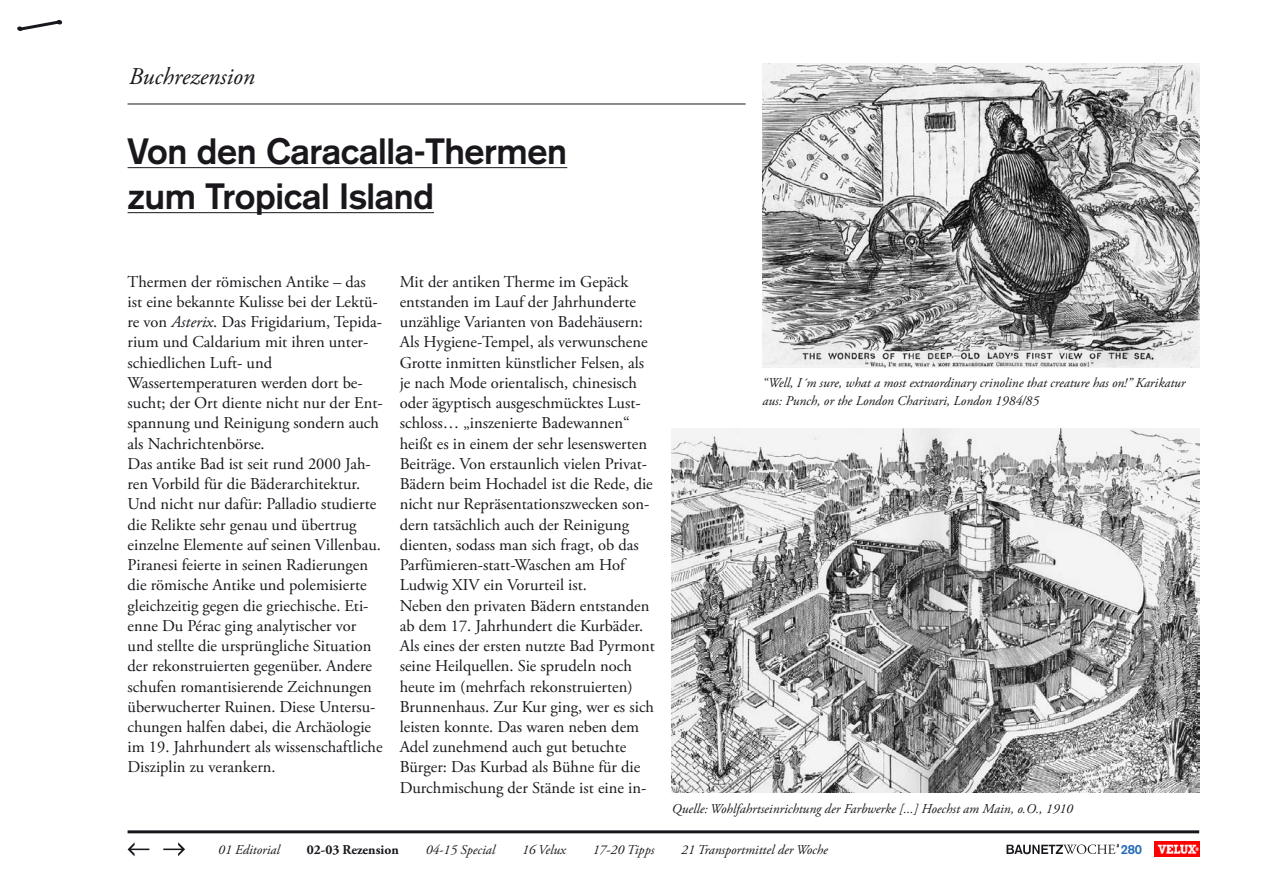
<style>
.page{position:relative;width:1263px;height:893px;background:#fff}
.page>*{position:absolute;margin:0;border:0;box-sizing:border-box;transform-origin:0 0}
.t1{font:700 36px/45px "Akzidenz Grotesk";letter-spacing:-.01em;color:#1a171c}
.t2{font:italic 24px "Adobe Garamond Pro";letter-spacing:-.005em;color:#1a171c}
.t3{font:16.5px/20.2px "Adobe Garamond Pro";color:#1a171c}
.t4{font:italic 13.5px/17.2px "Adobe Garamond Pro";color:#1a171c}
.t5{font:700 13.5px "Adobe Garamond Pro";color:#1a171c}
.t6{font:700 13.05px "Akzidenz Grotesk";color:#256cb6}
.s1{font-style:italic}
</style>
<div class="page">
<hr style="left:128px;top:830px;width:1071px;height:3px;background:#1a171c">
<svg style="left:128px;top:842px;width:21px;height:14px"></svg>
<svg style="left:163px;top:842px;width:22px;height:14px"></svg>
<svg style="left:17px;top:20px;width:46px;height:11px"></svg>
<svg style="left:1006px;top:844px;width:113px;height:10px"></svg>
<img style="left:1155px;top:842px;width:44px;height:14px">
<hr style="left:128px;top:167px;width:439px;height:1px;background:#1a171c">
<hr style="left:128px;top:212px;width:306px;height:1px;background:#1a171c">
<hr style="left:128px;top:104px;width:618px;height:1px;background:#1a171c">
<img style="left:763px;top:64px;width:436px;height:304px">
<img style="left:672px;top:428px;width:527px;height:365px">
<h2 class="t2" style="left:129px;top:62px;width:128px">Buchrezension</h2>
<h1 class="t1" style="left:128px;top:129px;width:441px">Von den Caracalla-Thermen zum Tropical Island</h1>
<p class="t3" style="left:128px;top:272px;width:257px">Thermen der römischen Antike – das ist eine bekannte Kulisse bei der Lektü&shy;re von <span class="s1">Asterix</span>. Das Frigidarium, Tepida&shy;rium und Caldarium mit ihren unter&shy;schiedlichen Luft- und Wassertemperaturen werden dort be&shy;sucht; der Ort diente nicht nur der Ent&shy;spannung und Reinigung sondern auch als Nachrichtenbörse.<br>Das antike Bad ist seit rund 2000 Jah&shy;ren Vorbild für die Bäderarchitektur.<br>Und nicht nur dafür: Palladio studierte die Relikte sehr genau und übertrug einzelne Elemente auf seinen Villenbau.<br>Piranesi feierte in seinen Radierungen die römische Antike und polemisierte gleichzeitig gegen die griechische. Eti&shy;enne Du Pérac ging analytischer vor und stellte die ursprüngliche Situation der rekonstruierten gegenüber. Andere schufen romantisierende Zeichnungen überwucherter Ruinen. Diese Untersu&shy;chungen halfen dabei, die Archäologie im 19. Jahrhundert als wissenschaftliche Disziplin zu verankern.</p>
<p class="t3" style="left:400px;top:272px;width:256px">Mit der antiken Therme im Gepäck entstanden im Lauf der Jahrhunderte unzählige Varianten von Badehäusern:<br>Als Hygiene-Tempel, als verwunschene Grotte inmitten künstlicher Felsen, als je nach Mode orientalisch, chinesisch oder ägyptisch ausgeschmücktes Lust&shy;schloss… „inszenierte Badewannen“ heißt es in einem der sehr lesenswerten Beiträge. Von erstaunlich vielen Privat-Bädern beim Hochadel ist die Rede, die nicht nur Repräsentationszwecken son&shy;dern tatsächlich auch der Reinigung dienten, sodass man sich fragt, ob das Parfümieren-statt-Waschen am Hof Ludwig XIV ein Vorurteil ist.<br>Neben den privaten Bädern entstanden ab dem 17. Jahrhundert die Kurbäder.<br>Als eines der ersten nutzte Bad Pyrmont seine Heilquellen. Sie sprudeln noch heute im (mehrfach rekonstruierten)<br>Brunnenhaus. Zur Kur ging, wer es sich leisten konnte. Das waren neben dem Adel zunehmend auch gut betuchte Bürger: Das Kurbad als Bühne für die Durchmischung der Stände ist eine in-</p>
<p class="t4" style="left:763px;top:375px;width:424px">“Well, I´m sure, what a most extraordinary crinoline that creature has on!” Karikatur aus: Punch, or the London Charivari, London 1984/85</p>
<p class="t4" style="left:672px;top:800px;width:403px">Quelle: Wohlfahrtseinrichtung der Farbwerke [...] Hoechst am Main, o.O., 1910</p>
<p class="t4" style="left:218px;top:841px;width:63px">01 Editorial</p>
<p class="t5" style="left:307px;top:841px;width:93px">02-03 Rezension</p>
<p class="t4" style="left:426px;top:841px;width:71px">04-15 Special</p>
<p class="t4" style="left:522px;top:841px;width:45px">16 Velux</p>
<p class="t4" style="left:593px;top:841px;width:63px">17-20 Tipps</p>
<p class="t4" style="left:681px;top:841px;width:149px">21 Transportmittel der Woche</p>
<p class="t6" style="left:1121px;top:841px;width:23px">280</p>
</div>
